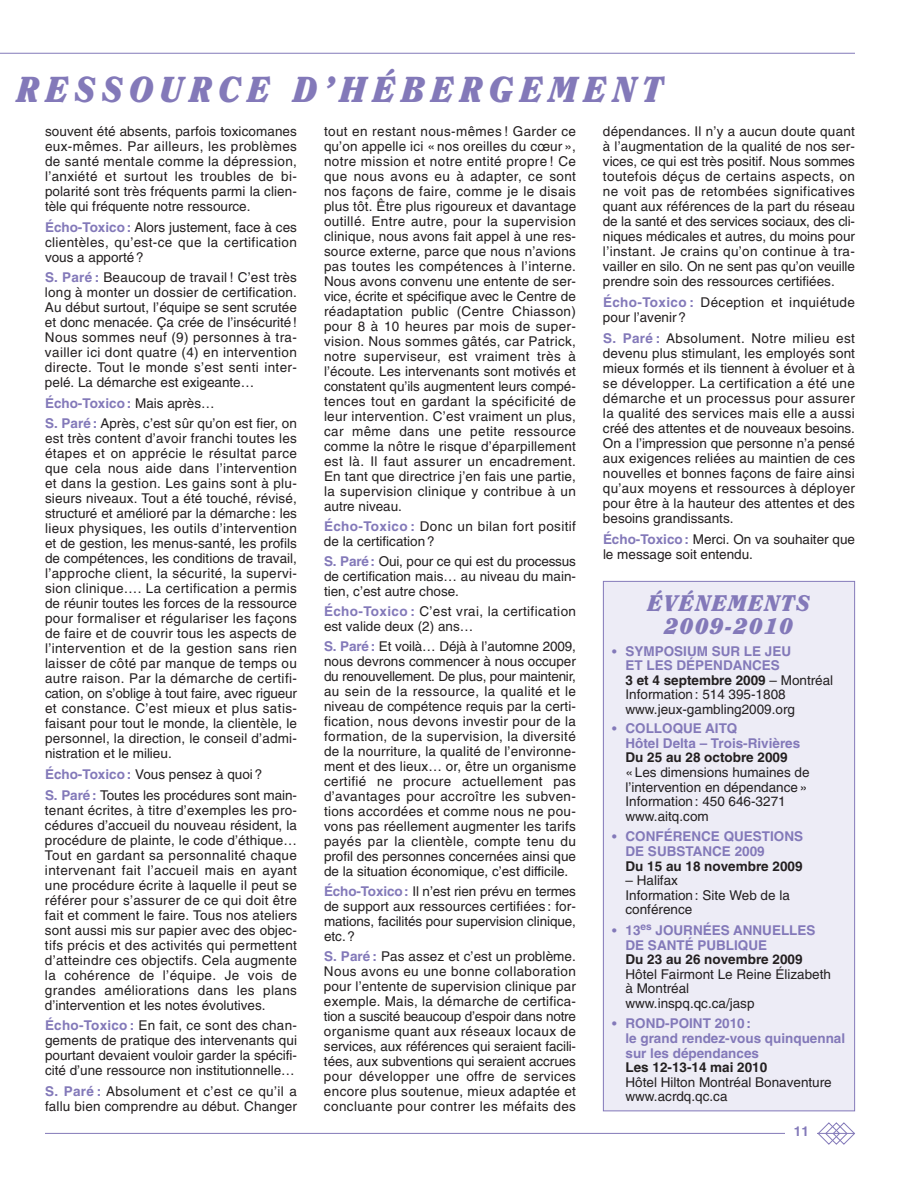
<style>
.page{position:relative;width:900px;height:1188px;background:#fff}
.page>*{position:absolute;margin:0;border:0;box-sizing:border-box;transform-origin:0 0}
.t1{font:italic 900 36px "Clearface";letter-spacing:.185em;color:#8379b9;scale:.95 1}
.t2{font:italic 900 22.5px/22.5px "Clearface";letter-spacing:.06em;color:#8379b9;text-align:center}
.t3{font:13.5px/15px "Helvetica";color:#231f20;text-align:justify}
.t4{font:700 13.5px/14.5px "Helvetica";color:#8379b9}
.t5{font:13.5px/15px "Helvetica";letter-spacing:.03em;color:#231f20}
.t6{font:700 13.5px "Helvetica";color:#231f20}
.s1{font-weight:700;color:#8379b9}
.s2{font-weight:700;font-size:12.75px;color:#8379b9}
.s3{font-weight:700}
.s4{font-size:12.75px}
</style>
<div class="page">
<div style="left:604px;top:582px;width:250px;height:529px;background:#edecf6"></div>
<div style="left:603px;top:581px;width:252px;height:530px;border:1px solid #8379b9"></div>
<hr style="left:45px;top:1133px;width:810px;height:1px;background:#8379b9">
<hr style="left:0;top:53px;width:855px;height:1px;background:#8379b9">
<svg style="left:817px;top:1122px;width:38px;height:23px"></svg>
<div style="left:786px;top:1124px;width:31px;height:21px;background:#fff"></div>
<h1 class="t1" style="left:17px;top:74px;width:682px">RESSOURCE D’HÉBERGEMENT</h1>
<p class="t3" style="left:45px;top:125px;width:254px">souvent été absents, parfois toxicomanes eux-mêmes. Par ailleurs, les problèmes de santé mentale comme la dépression, l’anxiété et surtout les troubles de bi&shy;polarité sont très fréquents parmi la clien - tèle qui fréquente notre ressource.</p>
<p class="t3" style="left:45px;top:221px;width:253px"><span class="s1">Écho-Toxico :</span> Alors justement, face à ces clientèles, qu’est-ce que la certification vous a apporté ?</p>
<p class="t3" style="left:45px;top:271px;width:254px"><span class="s1">S. Paré :</span> Beaucoup de travail ! C’est très long à monter un dossier de certification.<br>Au début surtout, l’équipe se sent scrutée et donc menacée. Ça crée de l’insécurité !<br>Nous sommes neuf (9) personnes à tra - vailler ici dont quatre (4) en intervention directe. Tout le monde s’est senti inter - pelé. La démarche est exigeante…</p>
<p class="t3" style="left:45px;top:394px;width:253px;line-height:20.5px"><span class="s1">Écho-Toxico :</span> Mais après…<br><span class="s1">S. Paré :</span> Après, c’est sûr qu’on est fier, on</p>
<p class="t3" style="left:45px;top:433px;width:254px">est très content d’avoir franchi toutes les étapes et on apprécie le résultat parce que cela nous aide dans l’intervention et dans la gestion. Les gains sont à plu - sieurs niveaux. Tout a été touché, révisé, structuré et amélioré par la démarche : les lieux physiques, les outils d’intervention et de gestion, les menus-santé, les profils de compétences, les conditions de travail, l’approche client, la sécurité, la super vi - sion clinique…. La certification a permis de réunir toutes les forces de la ressource pour formaliser et régulariser les façons de faire et de couvrir tous les aspects de l’intervention et de la gestion sans rien laisser de côté par manque de temps ou autre raison. Par la démarche de certifi - cation, on s’oblige à tout faire, avec rigueur et constance. C’est mieux et plus satis - faisant pour tout le monde, la clientèle, le personnel, la direction, le conseil d’admi - nistration et le milieu.</p>
<p class="t3" style="left:45px;top:765px;width:254px;line-height:20.5px"><span class="s1">Écho-Toxico :</span> Vous pensez à quoi ?<br><span class="s1">S. Paré:</span> Toutes les procédures sont main -</p>
<p class="t3" style="left:45px;top:804px;width:254px">tenant écrites, à titre d’exemples les pro - cédures d’accueil du nouveau résident, la procédure de plainte, le code d’éthique… Tout en gardant sa personnalité chaque intervenant fait l’accueil mais en ayant une procédure écrite à laquelle il peut se référer pour s’assurer de ce qui doit être fait et comment le faire. Tous nos ateliers sont aussi mis sur papier avec des objec - tifs précis et des activités qui permettent d’atteindre ces objectifs. Cela augmente la cohérence de l’équipe. Je vois de grandes améliorations dans les plans d’intervention et les notes évolutives.</p>
<p class="t3" style="left:45px;top:1019px;width:254px"><span class="s1">Écho-Toxico :</span> En fait, ce sont des chan - gements de pratique des intervenants qui pourtant devaient vouloir garder la spé ci fi - cité d’une ressource non insti tu tion nelle…</p>
<p class="t3" style="left:45px;top:1085px;width:254px"><span class="s1">S. Paré :</span> Absolument et c’est ce qu’il a fallu bien comprendre au début. Changer</p>
<p class="t3" style="left:324px;top:125px;width:254px">tout en restant nous-mêmes ! Garder ce qu’on appelle ici « nos oreilles du cœur », notre mission et notre entité propre ! Ce que nous avons eu à adapter, ce sont nos façons de faire, comme je le disais plus tôt. Être plus rigoureux et davantage outillé. Entre autre, pour la supervision clinique, nous avons fait appel à une res - source externe, parce que nous n’avions pas toutes les compétences à l’interne.<br>Nous avons convenu une entente de ser - vice, écrite et spécifique avec le Centre de réadaptation public (Centre Chiasson) pour 8 à 10 heures par mois de super - vision. Nous sommes gâtés, car Patrick, notre superviseur, est vraiment très à l’écoute. Les intervenants sont motivés et constatent qu’ils augmentent leurs compé&shy;tences tout en gardant la spécificité de leur intervention. C’est vraiment un plus, car même dans une petite ressource comme la nôtre le risque d’éparpillement est là. Il faut assurer un encadrement.<br>En tant que directrice j’en fais une partie, la supervision clinique y contribue à un autre niveau.</p>
<p class="t5" style="left:324px;top:520px;width:254px"><span class="s1">Écho-Toxico :</span> Donc un bilan fort positif de la certification ?</p>
<p class="t3" style="left:324px;top:555px;width:254px"><span class="s1">S. Paré:</span> Oui, pour ce qui est du proces sus de certification mais… au niveau du main - tien, c’est autre chose.</p>
<p class="t5" style="left:324px;top:605px;width:254px"><span class="s1">Écho-Toxico :</span> C’est vrai, la certification est valide deux (2) ans…</p>
<p class="t3" style="left:324px;top:640px;width:254px"><span class="s1">S. Paré:</span> Et voilà… Déjà à l’automne 2009, nous devrons commencer à nous occuper du renouvellement. De plus, pour maintenir, au sein de la ressource, la qualité et le niveau de compétence requis par la certi - fication, nous devons investir pour de la formation, de la supervision, la diversité de la nourriture, la qualité de l’environ ne - ment et des lieux… or, être un organisme certifié ne procure actuellement pas d’avan tages pour accroître les subven - tions accordées et comme nous ne pou - vons pas réellement augmenter les tarifs payés par la clientèle, compte tenu du profil des personnes concernées ainsi que de la situation économique, c’est difficile.</p>
<p class="t3" style="left:324px;top:885px;width:254px"><span class="s1">Écho-Toxico :</span> Il n’est rien prévu en termes de support aux ressources certifiées : for - mations, facilités pour supervision clinique, etc. ?</p>
<p class="t3" style="left:324px;top:950px;width:254px"><span class="s1">S. Paré :</span> Pas assez et c’est un problème.<br>Nous avons eu une bonne collaboration pour l’entente de supervision clinique par exemple. Mais, la démarche de certifi ca - tion a suscité beaucoup d’espoir dans notre organisme quant aux réseaux locaux de services, aux références qui seraient faci li - tées, aux subventions qui seraient accrues pour développer une offre de ser vices encore plus soutenue, mieux adap tée et concluante pour contrer les méfaits des</p>
<p class="t3" style="left:603px;top:125px;width:254px">dépendances. Il n’y a aucun doute quant à l’augmentation de la qualité de nos ser - vices, ce qui est très positif. Nous sommes toutefois déçus de certains aspects, on ne voit pas de retombées significatives quant aux références de la part du réseau de la santé et des services sociaux, des cli - niques médicales et autres, du moins pour l’instant. Je crains qu’on continue à tra - vailler en silo. On ne sent pas qu’on veuille prendre soin des ressources cer tifiées.</p>
<p class="t5" style="left:603px;top:296px;width:253px"><span class="s1">Écho-Toxico :</span> Déception et inquiétude pour l’avenir ?</p>
<p class="t3" style="left:603px;top:332px;width:254px"><span class="s1">S. Paré :</span> Absolument. Notre milieu est devenu plus stimulant, les employés sont mieux formés et ils tiennent à évoluer et à se développer. La certification a été une démarche et un processus pour assurer la qualité des services mais elle a aussi créé des attentes et de nouveaux besoins.<br>On a l’impression que personne n’a pensé aux exigences reliées au maintien de ces nouvelles et bonnes façons de faire ainsi qu’aux moyens et ressources à déployer pour être à la hauteur des attentes et des besoins grandissants.</p>
<p class="t3" style="left:603px;top:533px;width:254px"><span class="s1">Écho-Toxico :</span> Merci. On va souhaiter que le message soit entendu.</p>
<h2 class="t2" style="left:648px;top:594px;width:164px">ÉVÉNEMENTS<br>2009-2010</h2>
<p class="t3" style="left:626px;top:645px;width:209px;line-height:14.5px;text-align:left;text-indent:-14px"><span class="s2">•</span> <span class="s1">SYMPOSIUM SUR LE JEU<br>ET LES DÉPENDANCES<br></span><span class="s3">3 et 4 septembre 2009</span> – Montréal<br>Information : 514 395-1808 www.jeux-gambling2009.org</p>
<p class="t4" style="left:626px;top:722px;width:176px;text-indent:-14px"><span class="s4">•</span> COLLOQUE AITQ<br>Hôtel Delta – Trois-Rivières</p>
<p class="t6" style="left:626px;top:753px;width:164px">Du 25 au 28 octobre 2009</p>
<p class="t3" style="left:626px;top:766px;width:186px;line-height:14.5px;text-align:left">« Les dimensions humaines de l’intervention en dépendance »<br>Information : 450 646-3271 www.aitq.com</p>
<p class="t4" style="left:626px;top:831px;width:179px;text-indent:-14px"><span class="s4">•</span> CONFÉRENCE QUESTIONS<br>DE SUBSTANCE 2009</p>
<p class="t6" style="left:626px;top:861px;width:179px">Du 15 au 18 novembre 2009</p>
<p class="t3" style="left:626px;top:874px;width:166px;line-height:14.5px;text-align:left">– Halifax<br>Information : Site Web de la conférence</p>
<p class="t4" style="left:625px;top:924px;width:192px;text-indent:-13px"><span class="s4">•</span> 13<sup>es</sup> JOURNÉES ANNUELLES<br>DE SANTÉ PUBLIQUE</p>
<p class="t6" style="left:626px;top:954px;width:179px">Du 23 au 26 novembre 2009</p>
<p class="t3" style="left:626px;top:968px;width:207px;line-height:14.5px;text-align:left">Hôtel Fairmont Le Reine Élizabeth à Montréal<br>www.inspq.qc.ca/jasp</p>
<p class="t4" style="left:626px;top:1018px;width:221px;text-indent:-14px"><span class="s4">•</span> ROND-POINT 2010 :<br>le grand rendez-vous quinquennal sur les dépendances</p>
<p class="t6" style="left:626px;top:1063px;width:143px">Les 12-13-14 mai 2010</p>
<p class="t3" style="left:626px;top:1076px;width:208px;line-height:14.5px">Hôtel Hilton Montréal Bonaventure www.acrdq.qc.ca</p>
<p class="t4" style="left:794px;top:1125px;width:17px">11</p>
</div>
